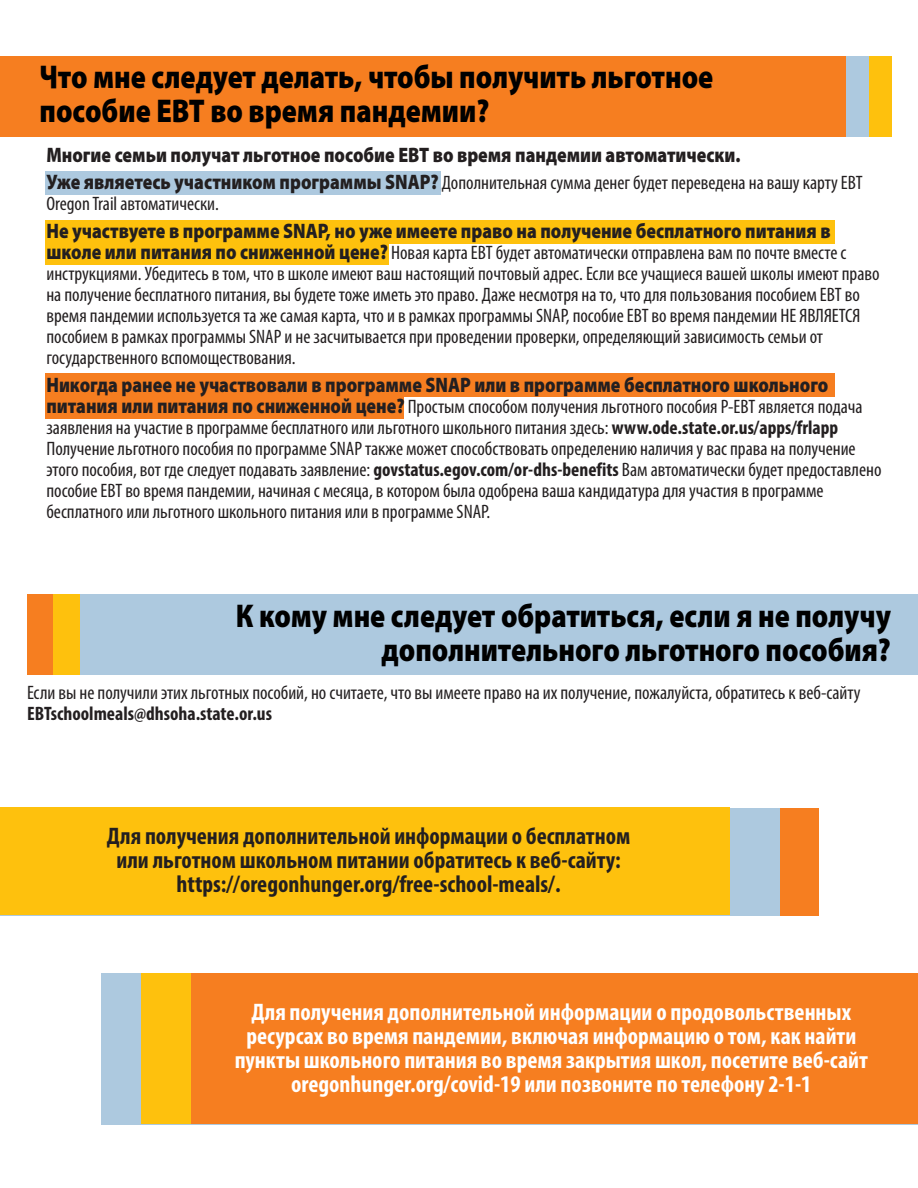
<style>
.page{position:relative;width:918px;height:1188px;background:#fff}
.page>*{position:absolute;margin:0;border:0;box-sizing:border-box;transform-origin:0 0}
.Subhead_Right{font:900 33px/34.5px "Myriad Pro";color:#000;text-align:right;scale:.85 1}
.Subhead_Left{font:900 33px/34.5px "Myriad Pro";color:#000;scale:.85 1}
.Learn_more_White{font:700 condensed 24px/24px "Myriad Pro";color:#fff;text-align:center}
.Learn_more_Black{font:700 condensed 24px/24px "Myriad Pro";color:#231f20;text-align:center}
.Body{font:900 21px "Myriad Pro";color:#231f20;scale:.85 1}
.Body-2{font:condensed 19.5px/21px "Myriad Pro";color:#231f20}
.s1{font-weight:900;font-stretch:normal;font-size:21px}
.s2{font-weight:700}
</style>
<div class="page">
<div style="left:45px;top:395px;width:359px;height:24px;background:#f67e20"></div>
<div style="left:45px;top:241px;width:344px;height:24px;background:#fec10d"></div>
<div style="left:45px;top:374px;width:789px;height:23px;background:#f67e20"></div>
<div style="left:45px;top:220px;width:789px;height:24px;background:#fec10d"></div>
<div style="left:45px;top:171px;width:396px;height:24px;background:#adc9df"></div>
<div style="left:161px;top:56px;width:731px;height:81px;background:#fec10d"></div>
<div style="left:138px;top:56px;width:731px;height:81px;background:#adc9df"></div>
<div style="left:0;top:56px;width:845px;height:81px;background:#f67e20"></div>
<div style="left:27px;top:594px;width:838px;height:81px;background:#f67e20"></div>
<div style="left:53px;top:594px;width:838px;height:81px;background:#fec10d"></div>
<div style="left:80px;top:594px;width:838px;height:81px;background:#adc9df"></div>
<div style="left:102px;top:973px;width:816px;height:151px;background:#adc9df"></div>
<div style="left:141px;top:973px;width:777px;height:151px;background:#fec10d"></div>
<div style="left:191px;top:974px;width:727px;height:150px;background:#f67e20"></div>
<div style="left:0;top:808px;width:819px;height:107px;background:#f67e20"></div>
<div style="left:0;top:808px;width:780px;height:107px;background:#adc9df"></div>
<div style="left:0;top:808px;width:730px;height:107px;background:#fec10d"></div>
<p class="Subhead_Left" style="left:40px;top:60px;width:794px">Что мне следует делать, чтобы получить льготное пособие EBT во время пандемии?</p>
<p class="Body" style="left:46px;top:143px;width:818px">Многие семьи получат льготное пособие EBT во время пандемии автоматически.</p>
<p class="Body-2" style="left:46px;top:172px;width:818px"><span class="s1">Уже являетесь участником программы SNAP?</span> Дополнительная сумма денег будет переведена на вашу карту EBT<br>Oregon Trail автоматически.</p>
<p class="Body" style="left:46px;top:219px;width:924px">Не участвуете в программе SNAP, но уже имеете право на получение бесплатного питания в</p>
<p class="Body-2" style="left:46px;top:242px;width:835px"><span class="s1">школе или питания по сниженной цене?</span> Новая карта EBT будет автоматически отправлена вам по почте вместе с инструкциями. Убедитесь в том, что в школе имеют ваш настоящий почтовый адрес. Если все учащиеся вашей школы имеют право на получение бесплатного питания, вы будете тоже иметь это право. Даже несмотря на то, что для пользования пособием EBT во время пандемии используется та же самая карта, что и в рамках программы SNAP, пособие EBT во время пандемии НЕ ЯВЛЯЕТСЯ пособием в рамках программы SNAP и не засчитывается при проведении проверки, определяющий зависимость семьи от государственного вспомоществования.</p>
<p class="Body" style="left:46px;top:373px;width:921px">Никогда ранее не участвовали в программе SNAP или в программе бесплатного школьного</p>
<p class="Body-2" style="left:46px;top:396px;width:837px"><span class="s1">питания или питания по сниженной цене?</span> Простым способом получения льготного пособия P-EBT является подача заявления на участие в программе бесплатного или льготного школьного питания здесь: <span class="s2">www.ode.state.or.us/apps/frlapp </span>Получение льготного пособия по программе SNAP также может способствовать определению наличия у вас права на получение этого пособия, вот где следует подавать заявление: <span class="s2">govstatus.egov.com/or-dhs-benefits</span> Вам автоматически будет предоставлено пособие EBT во время пандемии, начиная с месяца, в котором была одобрена ваша кандидатура для участия в программе бесплатного или льготного школьного питания или в программе SNAP.</p>
<p class="Subhead_Right" style="left:236px;top:599px;width:772px">К кому мне следует обратиться, если я не получу дополнительного льготного пособия?</p>
<p class="Body-2" style="left:27px;top:682px;width:835px">Если вы не получили этих льготных пособий, но считаете, что вы имеете право на их получение, пожалуйста, обратитесь к веб-сайту<br><span class="s2">EBTschoolmeals@dhsoha.state.or.us</span></p>
<p class="Learn_more_Black" style="left:107px;top:824px;width:525px">Для получения дополнительной информации о бесплатном или льготном школьном питании обратитесь к веб-сайту: https://oregonhunger.org/free-school-meals/.</p>
<p class="Learn_more_White" style="left:235px;top:999px;width:635px">Для получения дополнительной информации о продовольственных ресурсах во время пандемии, включая информацию о том, как найти пункты школьного питания во время закрытия школ, посетите веб-сайт oregonhunger.org/covid-19 или позвоните по телефону 2-1-1</p>
</div>
